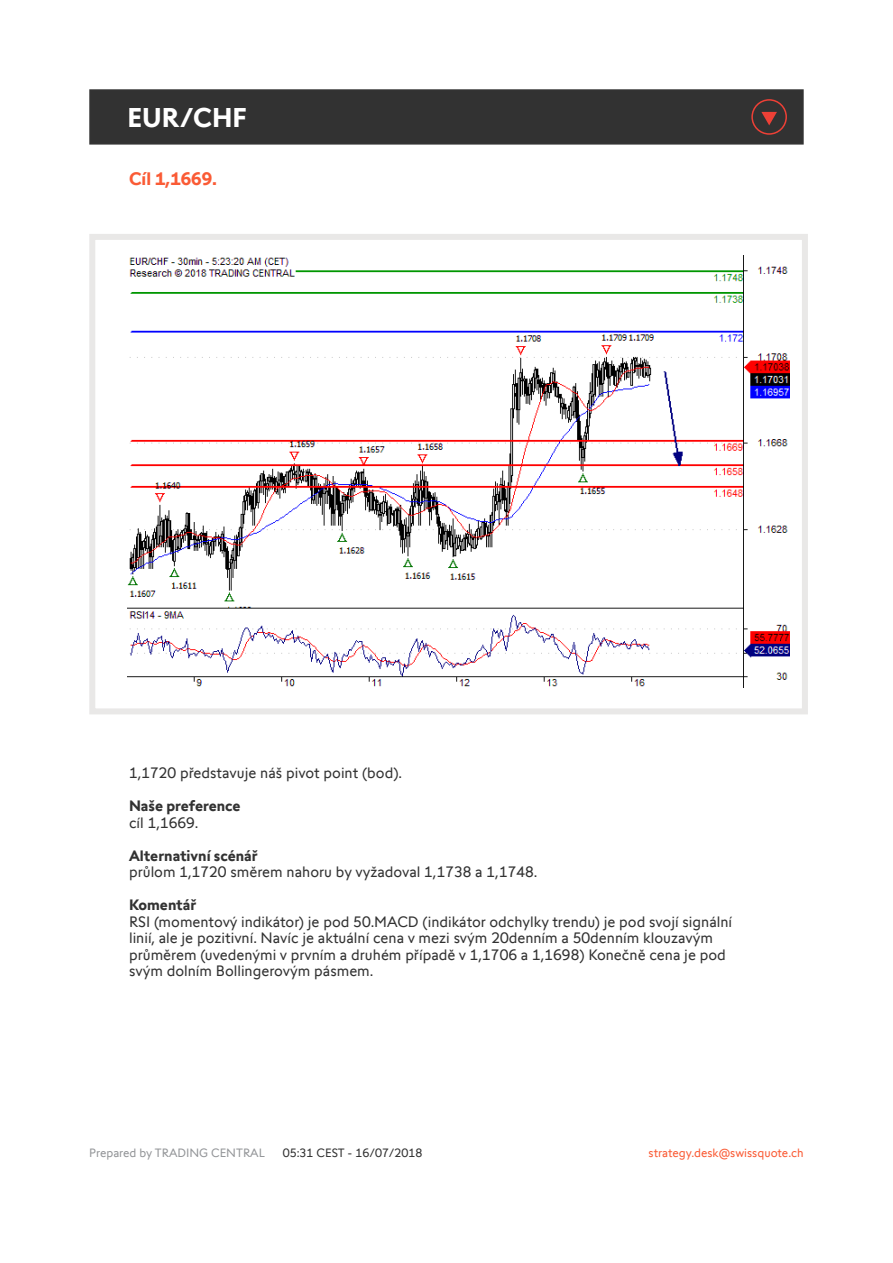
<style>
.page{position:relative;width:893px;height:1263px;background:#fff}
.page>*{position:absolute;margin:0;border:0;box-sizing:border-box;transform-origin:0 0}
.t1{font:700 27px "Swissquote CT";color:#fff}
.t2{font:700 18px "Swissquote CT";color:#fa5b35}
.t3{font:15px/16.5px "Swissquote CT";color:#323232}
.t4{font:700 15px "Swissquote CT";color:#323232}
.t5{font:12px "Swissquote CT";color:#fa5b35}
.t6{font:12px "Swissquote CT";color:#939598}
.t7{font:12px "Swissquote CT";color:#323232}
</style>
<div class="page">
<div style="left:89px;top:234px;width:719px;height:480px;border:6px solid #e9e8e7"></div>
<div style="left:89px;top:89px;width:715px;height:56px;background:#323232;border:2px solid #323232"></div>
<img style="left:128px;top:255px;width:661px;height:432px">
<svg style="left:751px;top:99px;width:36px;height:36px"></svg>
<h1 class="t1" style="left:128px;top:101px;width:121px">EUR/CHF</h1>
<p class="t2" style="left:129px;top:168px;width:89px">Cíl 1,1669.</p>
<p class="t3" style="left:129px;top:765px;width:275px">1,1720 představuje náš pivot point (bod).</p>
<p class="t4" style="left:129px;top:797px;width:113px">Naše preference</p>
<p class="t3" style="left:129px;top:814px;width:71px">cíl 1,1669.</p>
<p class="t4" style="left:129px;top:846px;width:130px">Alternativní scénář</p>
<p class="t3" style="left:129px;top:864px;width:410px">průlom 1,1720 směrem nahoru by vyžadoval 1,1738 a 1,1748.</p>
<p class="t4" style="left:129px;top:896px;width:69px">Komentář</p>
<p class="t3" style="left:129px;top:913px;width:605px">RSI (momentový indikátor) je pod 50.MACD (indikátor odchylky trendu) je pod svojí signální linií, ale je pozitivní. Navíc je aktuální cena v mezi svým 20denním a 50denním klouzavým průměrem (uvedenými v prvním a druhém případě v 1,1706 a 1,1698) Konečně cena je pod svým dolním Bollingerovým pásmem.</p>
<p class="t6" style="left:89px;top:1145px;width:177px">Prepared by TRADING CENTRAL</p>
<p class="t7" style="left:283px;top:1145px;width:141px">05:31 CEST - 16/07/2018</p>
<p class="t5" style="left:649px;top:1145px;width:157px">strategy.desk@swissquote.ch</p>
</div>
